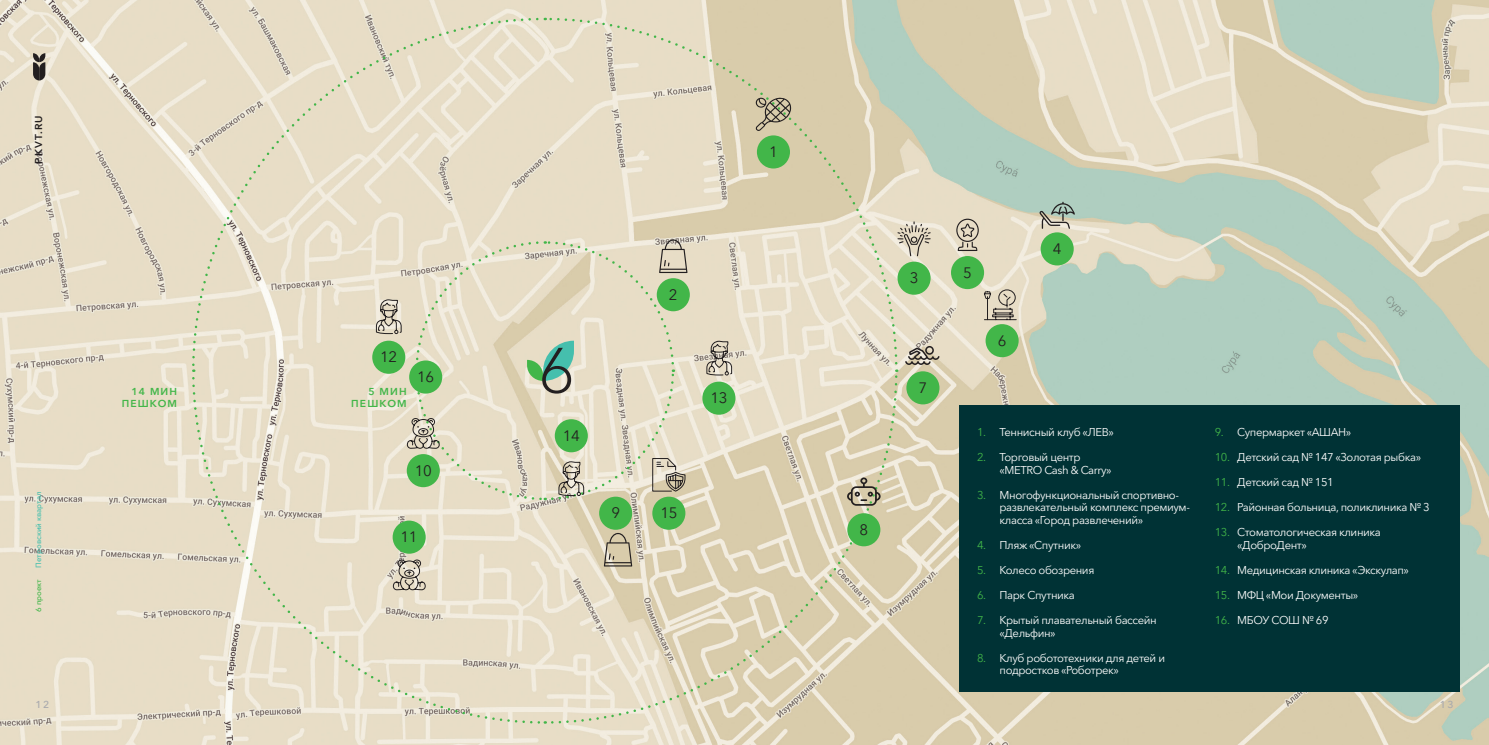
<style>
.page{position:relative;width:1489px;height:745px;background:#fff}
.page>*{position:absolute;margin:0;border:0;box-sizing:border-box;transform-origin:0 0}
.t1{font:15px "Avenir Next Cyr";letter-spacing:-.025em;color:#231f20}
.t2{font:11.25px/12.5px "Avenir Next Cyr";letter-spacing:-.035em;color:#fff}
.t3{font:11.25px "Avenir Next Cyr";letter-spacing:-.035em;color:#42b649}
.t4{font:600 10px "Avenir Next Cyr";letter-spacing:.11em;color:#42b649}
.t5{font:600 10px "Avenir Next Cyr";color:#231f20}
.t6{font:500 10px "Avenir Next Cyr";color:#a8a9ad}
.t7{font:500 7.5px "Avenir Next Cyr";color:#45bfad}
.t8{font:500 7.5px "Avenir Next Cyr";color:#42b649}
</style>
<div class="page">
<img style="left:0;top:0;width:1488px;height:744px">
<svg style="left:33px;top:53px;width:12px;height:27px"></svg>
<svg style="left:549px;top:371px;width:349px;height:353px;background:#e0d6bc"></svg>
<svg style="left:546px;top:16px;width:352px;height:349px;background:#e0d8bf"></svg>
<svg style="left:191px;top:16px;width:349px;height:353px;background:#e7dec8"></svg>
<svg style="left:191px;top:375px;width:352px;height:349px;background:#e7dec9"></svg>
<div style="left:958px;top:405px;width:501px;height:286px;background:#003235"></div>
<div style="left:756px;top:135px;width:34px;height:33px;background:#42b649;border-radius:50%"></div>
<div style="left:656px;top:278px;width:33px;height:33px;background:#42b649;border-radius:50%"></div>
<div style="left:702px;top:381px;width:33px;height:33px;background:#42b649;border-radius:50%"></div>
<div style="left:897px;top:261px;width:33px;height:33px;background:#42b649;border-radius:50%"></div>
<div style="left:1040px;top:232px;width:33px;height:33px;background:#42b649;border-radius:50%"></div>
<div style="left:950px;top:256px;width:34px;height:33px;background:#42b649;border-radius:50%"></div>
<div style="left:985px;top:324px;width:33px;height:33px;background:#42b649;border-radius:50%"></div>
<div style="left:906px;top:371px;width:33px;height:33px;background:#42b649;border-radius:50%"></div>
<div style="left:847px;top:513px;width:33px;height:33px;background:#42b649;border-radius:50%"></div>
<div style="left:599px;top:496px;width:33px;height:33px;background:#42b649;border-radius:50%"></div>
<div style="left:652px;top:496px;width:33px;height:33px;background:#42b649;border-radius:50%"></div>
<svg style="left:372px;top:340px;width:33px;height:33px"></svg>
<div style="left:392px;top:520px;width:33px;height:33px;background:#42b649;border-radius:50%"></div>
<svg style="left:755px;top:97px;width:36px;height:34px"></svg>
<svg style="left:604px;top:532px;width:28px;height:34px"></svg>
<svg style="left:897px;top:221px;width:33px;height:35px"></svg>
<svg style="left:1039px;top:202px;width:35px;height:27px"></svg>
<svg style="left:956px;top:218px;width:22px;height:33px"></svg>
<svg style="left:983px;top:289px;width:34px;height:31px"></svg>
<svg style="left:905px;top:346px;width:34px;height:19px"></svg>
<svg style="left:846px;top:476px;width:34px;height:29px"></svg>
<svg style="left:392px;top:558px;width:34px;height:32px"></svg>
<svg style="left:706px;top:340px;width:26px;height:36px"></svg>
<svg style="left:375px;top:239px;width:312px;height:262px;background:#d8d7bd"></svg>
<p class="t5" style="left:33px;top:164px;width:50px;rotate:-90deg">PKVT.RU</p>
<p class="t7" style="left:34px;top:567px;width:78px;rotate:-90deg">Петровский квартал</p>
<p class="t8" style="left:34px;top:611px;width:34px;rotate:-90deg">6 проект</p>
<p class="t4" style="left:131px;top:385px;width:47px">14 МИН</p>
<p class="t4" style="left:122px;top:397px;width:57px">ПЕШКОМ</p>
<p class="t1" style="left:380px;top:348px;width:19px">12</p>
<p class="t4" style="left:368px;top:385px;width:40px">5 МИН</p>
<p class="t4" style="left:351px;top:397px;width:57px">ПЕШКОМ</p>
<p class="t1" style="left:417px;top:367px;width:19px">16</p>
<p class="t1" style="left:415px;top:461px;width:19px">10</p>
<p class="t1" style="left:400px;top:527px;width:19px">11</p>
<p class="t1" style="left:769px;top:143px;width:10px">1</p>
<p class="t1" style="left:669px;top:285px;width:10px">2</p>
<p class="t1" style="left:562px;top:426px;width:19px">14</p>
<p class="t1" style="left:611px;top:503px;width:10px">9</p>
<p class="t1" style="left:660px;top:503px;width:19px">15</p>
<p class="t1" style="left:710px;top:389px;width:19px">13</p>
<p class="t1" style="left:859px;top:520px;width:10px">8</p>
<p class="t1" style="left:909px;top:269px;width:10px">3</p>
<p class="t1" style="left:918px;top:378px;width:10px">7</p>
<p class="t1" style="left:963px;top:263px;width:10px">5</p>
<p class="t1" style="left:997px;top:331px;width:10px">6</p>
<p class="t1" style="left:1052px;top:239px;width:10px">4</p>
<p class="t3" style="left:977px;top:425px;width:11px">1.</p>
<p class="t3" style="left:977px;top:450px;width:11px">2.</p>
<p class="t3" style="left:977px;top:488px;width:11px">3.</p>
<p class="t3" style="left:977px;top:538px;width:11px">4.</p>
<p class="t3" style="left:977px;top:563px;width:11px">5.</p>
<p class="t3" style="left:977px;top:588px;width:11px">6.</p>
<p class="t3" style="left:977px;top:613px;width:11px">7.</p>
<p class="t3" style="left:977px;top:650px;width:11px">8.</p>
<p class="t2" style="left:999px;top:426px;width:116px">Теннисный клуб «ЛЕВ»</p>
<p class="t2" style="left:999px;top:451px;width:83px">Торговый центр</p>
<p class="t2" style="left:999px;top:463px;width:114px">«METRO Cash &amp; Carry»</p>
<p class="t2" style="left:999px;top:488px;width:192px">Многофункциональный спортивно&shy;развлекательный комплекс премиум&shy;класса «Город развлечений»</p>
<p class="t2" style="left:999px;top:538px;width:83px">Пляж «Спутник»</p>
<p class="t2" style="left:999px;top:563px;width:96px">Колесо обозрения</p>
<p class="t2" style="left:999px;top:588px;width:77px">Парк Спутника</p>
<p class="t2" style="left:999px;top:613px;width:159px">Крытый плавательный бассейн «Дельфин»</p>
<p class="t2" style="left:999px;top:651px;width:167px">Клуб робототехники для детей и подростков «Роботрек»</p>
<p class="t3" style="left:1214px;top:425px;width:11px">9.</p>
<p class="t3" style="left:1214px;top:450px;width:17px">10.</p>
<p class="t3" style="left:1214px;top:475px;width:17px">11.</p>
<p class="t3" style="left:1214px;top:500px;width:17px">12.</p>
<p class="t3" style="left:1214px;top:525px;width:17px">13.</p>
<p class="t3" style="left:1214px;top:563px;width:17px">14.</p>
<p class="t3" style="left:1214px;top:588px;width:17px">15.</p>
<p class="t3" style="left:1214px;top:613px;width:17px">16.</p>
<p class="t2" style="left:1237px;top:426px;width:115px">Супермаркет «АШАН»</p>
<p class="t2" style="left:1237px;top:451px;width:185px">Детский сад № 147 «Золотая рыбка»</p>
<p class="t2" style="left:1237px;top:476px;width:98px">Детский сад № 151</p>
<p class="t2" style="left:1237px;top:501px;width:194px">Районная больница, поликлиника № 3</p>
<p class="t2" style="left:1237px;top:526px;width:145px">Стоматологическая клиника «ДоброДент»</p>
<p class="t2" style="left:1237px;top:563px;width:173px">Медицинская клиника «Экскулап»</p>
<p class="t2" style="left:1237px;top:588px;width:123px">МФЦ «Мои Документы»</p>
<p class="t2" style="left:1237px;top:613px;width:93px">МБОУ СОШ № 69</p>
<p class="t6" style="left:35px;top:698px;width:15px">12</p>
<p class="t6" style="left:1439px;top:698px;width:15px">13</p>
</div>
